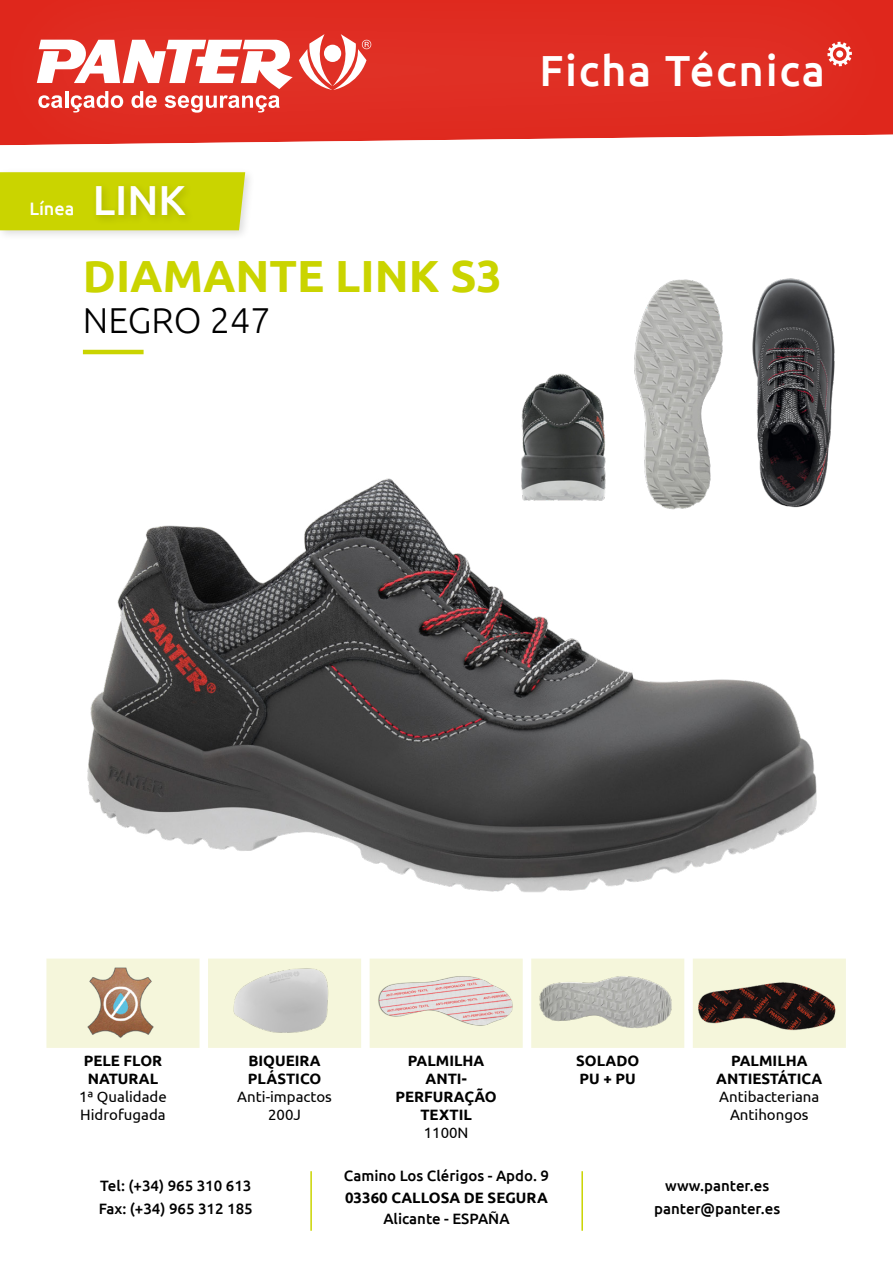
<style>
.page{position:relative;width:893px;height:1263px;background:#fff}
.page>*{position:absolute;margin:0;border:0;box-sizing:border-box;transform-origin:0 0}
.Título_zapato{font:700 45px "Ubuntu";color:#cad400}
.t1{font:500 43.5px "Ubuntu";letter-spacing:.04em;color:#fff}
.Título_zapato-2{font:500 42px "Ubuntu";color:#fff}
.Subtítulo_zapato{font:300 36px "Ubuntu";color:#000}
.t2{font:500 18px "Ubuntu";color:#fff}
.Contacto{font:500 15px "Ubuntu";color:#000}
.Título_zapato_II{font:700 15px/18px "Ubuntu";color:#000}
.Título_zapato_II-2{font:15px/18px "Ubuntu";color:#000}
.Contacto-2{font:700 15px "Ubuntu";color:#000}
</style>
<div class="page">
<div style="left:0;top:0;width:893px;height:147px;background:#df2c21"></div>
<svg style="left:299px;top:34px;width:72px;height:56px"></svg>
<svg style="left:37px;top:40px;width:256px;height:73px"></svg>
<div style="left:0;top:167px;width:256px;height:75px;background:#000;opacity:.14"></div>
<div style="left:0;top:172px;width:245px;height:58px;background:#cad400"></div>
<svg style="left:827px;top:42px;width:25px;height:24px"></svg>
<div style="left:836px;top:50px;width:7px;height:8px;background:#fff;border-radius:50%"></div>
<div style="left:91px;top:181px;width:104px;height:45px;background:#c2cc00"></div>
<hr style="left:310px;top:1171px;width:2px;height:60px;background:#cad400">
<hr style="left:581px;top:1171px;width:2px;height:60px;background:#cad400">
<hr style="left:83px;top:350px;width:61px;height:4px;background:#cad400">
<img style="left:87px;top:478px;width:730px;height:415px">
<img style="left:515px;top:373px;width:98px;height:139px">
<img style="left:630px;top:279px;width:98px;height:233px">
<img style="left:745px;top:278px;width:90px;height:234px">
<svg style="left:46px;top:958px;width:800px;height:90px;fill:#f5f6db"></svg>
<img style="left:71px;top:958px;width:98px;height:88px">
<img style="left:216px;top:958px;width:132px;height:88px">
<img style="left:370px;top:967px;width:147px;height:71px">
<img style="left:531px;top:966px;width:147px;height:73px">
<img style="left:693px;top:958px;width:147px;height:90px">
<p class="t2" style="left:29px;top:197px;width:46px">Línea</p>
<p class="Título_zapato-2" style="left:93px;top:174px;width:95px">LINK</p>
<p class="Título_zapato" style="left:83px;top:249px;width:421px">DIAMANTE LINK S3</p>
<p class="Subtítulo_zapato" style="left:83px;top:298px;width:189px">NEGRO 247</p>
<p class="t1" style="left:539px;top:43px;width:287px">Ficha Técnica</p>
<p class="Título_zapato_II" style="left:84px;top:1051px;width:80px">PELE FLOR<br>NATURAL</p>
<p class="Título_zapato_II-2" style="left:79px;top:1087px;width:89px">1ª Qualidade<br>Hidrofugada</p>
<p class="Título_zapato_II" style="left:248px;top:1051px;width:74px">BIQUEIRA</p>
<p class="Título_zapato_II" style="left:248px;top:1069px;width:75px">PLÁSTICO</p>
<p class="Título_zapato_II-2" style="left:237px;top:1087px;width:96px">Anti-impactos</p>
<p class="Título_zapato_II-2" style="left:268px;top:1105px;width:34px">200J</p>
<p class="Título_zapato_II" style="left:408px;top:1051px;width:78px">PALMILHA</p>
<p class="Título_zapato_II" style="left:395px;top:1069px;width:103px;text-align:center">ANTI-<br>PERFURAÇÃO</p>
<p class="Título_zapato_II" style="left:420px;top:1105px;width:53px">TEXTIL</p>
<p class="Título_zapato_II-2" style="left:424px;top:1123px;width:46px">1100N</p>
<p class="Título_zapato_II" style="left:576px;top:1051px;width:65px">SOLADO</p>
<p class="Título_zapato_II" style="left:580px;top:1069px;width:58px">PU + PU</p>
<p class="Título_zapato_II" style="left:731px;top:1051px;width:78px">PALMILHA</p>
<p class="Título_zapato_II" style="left:716px;top:1069px;width:108px">ANTIESTÁTICA</p>
<p class="Título_zapato_II-2" style="left:719px;top:1087px;width:102px">Antibacteriana</p>
<p class="Título_zapato_II-2" style="left:730px;top:1105px;width:80px">Antihongos</p>
<p class="Contacto" style="left:100px;top:1176px;width:153px">Tel: (+34) 965 310 613</p>
<p class="Contacto" style="left:99px;top:1199px;width:155px">Fax: (+34) 965 312 185</p>
<p class="Contacto" style="left:344px;top:1166px;width:207px">Camino Los Clérigos - Apdo. 9</p>
<p class="Contacto-2" style="left:345px;top:1189px;width:204px">03360 CALLOSA DE SEGURA</p>
<p class="Contacto" style="left:383px;top:1209px;width:128px">Alicante - ESPAÑA</p>
<p class="Contacto" style="left:665px;top:1176px;width:106px">www.panter.es</p>
<p class="Contacto" style="left:654px;top:1199px;width:128px">panter@panter.es</p>
</div>
